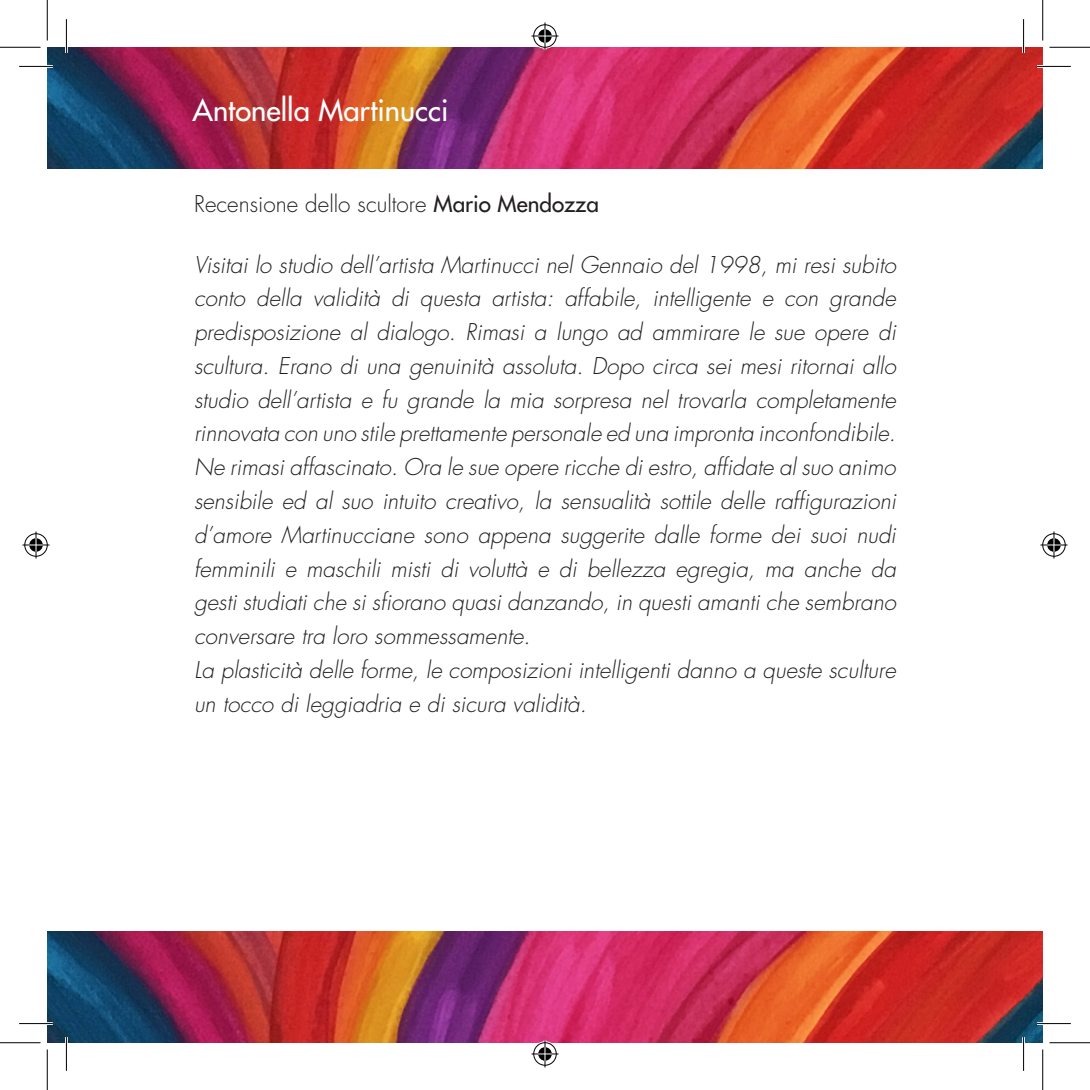
<style>
.page{position:relative;width:1090px;height:1090px;background:#fff}
.page>*{position:absolute;margin:0;border:0;box-sizing:border-box;transform-origin:0 0}
.t1{font:29.25px "Futura";color:#fff}
.t2{font:italic 300 22.5px/33.8px "Futura";color:#231f20;text-align:justify}
.t3{font:300 22.5px "Futura";color:#231f20}
.s1{font-weight:400}
</style>
<div class="page">
<img style="left:47px;top:47px;width:995px;height:121px">
<img style="left:47px;top:931px;width:995px;height:111px">
<hr style="left:19px;top:65px;width:34px;height:3px;background:#fff">
<hr style="left:1037px;top:65px;width:33px;height:3px;background:#fff">
<hr style="left:19px;top:1022px;width:34px;height:2px;background:#fff">
<hr style="left:1037px;top:1022px;width:33px;height:2px;background:#fff">
<hr style="left:65px;top:19px;width:3px;height:34px;background:#fff">
<hr style="left:65px;top:1037px;width:3px;height:33px;background:#fff">
<hr style="left:1022px;top:19px;width:2px;height:34px;background:#fff">
<hr style="left:1022px;top:1037px;width:2px;height:33px;background:#fff">
<hr style="left:19px;top:66px;width:34px;height:1px;background:#000">
<hr style="left:1037px;top:66px;width:33px;height:1px;background:#000">
<hr style="left:19px;top:1023px;width:34px;height:1px;background:#000">
<hr style="left:1037px;top:1023px;width:33px;height:1px;background:#000">
<hr style="left:66px;top:19px;width:1px;height:34px;background:#000">
<hr style="left:66px;top:1037px;width:1px;height:33px;background:#000">
<hr style="left:1023px;top:19px;width:1px;height:34px;background:#000">
<hr style="left:1023px;top:1037px;width:1px;height:33px;background:#000">
<hr style="left:0;top:47px;width:40px;height:1px;background:#000">
<hr style="left:1049px;top:47px;width:40px;height:1px;background:#000">
<hr style="left:0;top:1042px;width:40px;height:1px;background:#000">
<hr style="left:1049px;top:1042px;width:40px;height:1px;background:#000">
<hr style="left:47px;top:0;width:1px;height:41px;background:#000">
<hr style="left:47px;top:1049px;width:1px;height:40px;background:#000">
<hr style="left:1042px;top:0;width:1px;height:41px;background:#000">
<hr style="left:1042px;top:1049px;width:1px;height:40px;background:#000">
<svg style="left:531px;top:23px;width:27px;height:27px"></svg>
<svg style="left:531px;top:1040px;width:27px;height:27px"></svg>
<svg style="left:23px;top:531px;width:27px;height:27px"></svg>
<svg style="left:1040px;top:531px;width:27px;height:27px"></svg>
<h1 class="t1" style="left:192px;top:92px;width:257px">Antonella Martinucci</h1>
<p class="t3" style="left:194px;top:189px;width:406px">Recensione dello scultore <span class="s1">Mario Mendozza</span></p>
<p class="t2" style="left:194px;top:248px;width:703px">Visitai lo studio dell’artista Martinucci nel Gennaio del 1998, mi resi subito conto della validità di questa artista: affabile, intelligente e con grande predisposizione al dialogo. Rimasi a lungo ad ammirare le sue opere di scultura. Erano di una genuinità assoluta. Dopo circa sei mesi ritornai allo studio dell’artista e fu grande la mia sorpresa nel trovarla completamente rinnovata con uno stile prettamente personale ed una impronta inconfondibile.<br>Ne rimasi affascinato. Ora le sue opere ricche di estro, affidate al suo animo sensibile ed al suo intuito creativo, la sensualità sottile delle raffigurazioni d’amore Martinucciane sono appena suggerite dalle forme dei suoi nudi femminili e maschili misti di voluttà e di bellezza egregia, ma anche da gesti studiati che si sfiorano quasi danzando, in questi amanti che sembrano conversare tra loro sommessamente.</p>
<p class="t2" style="left:194px;top:653px;width:703px">La plasticità delle forme, le composizioni intelligenti danno a queste sculture un tocco di leggiadria e di sicura validità.</p>
</div>
